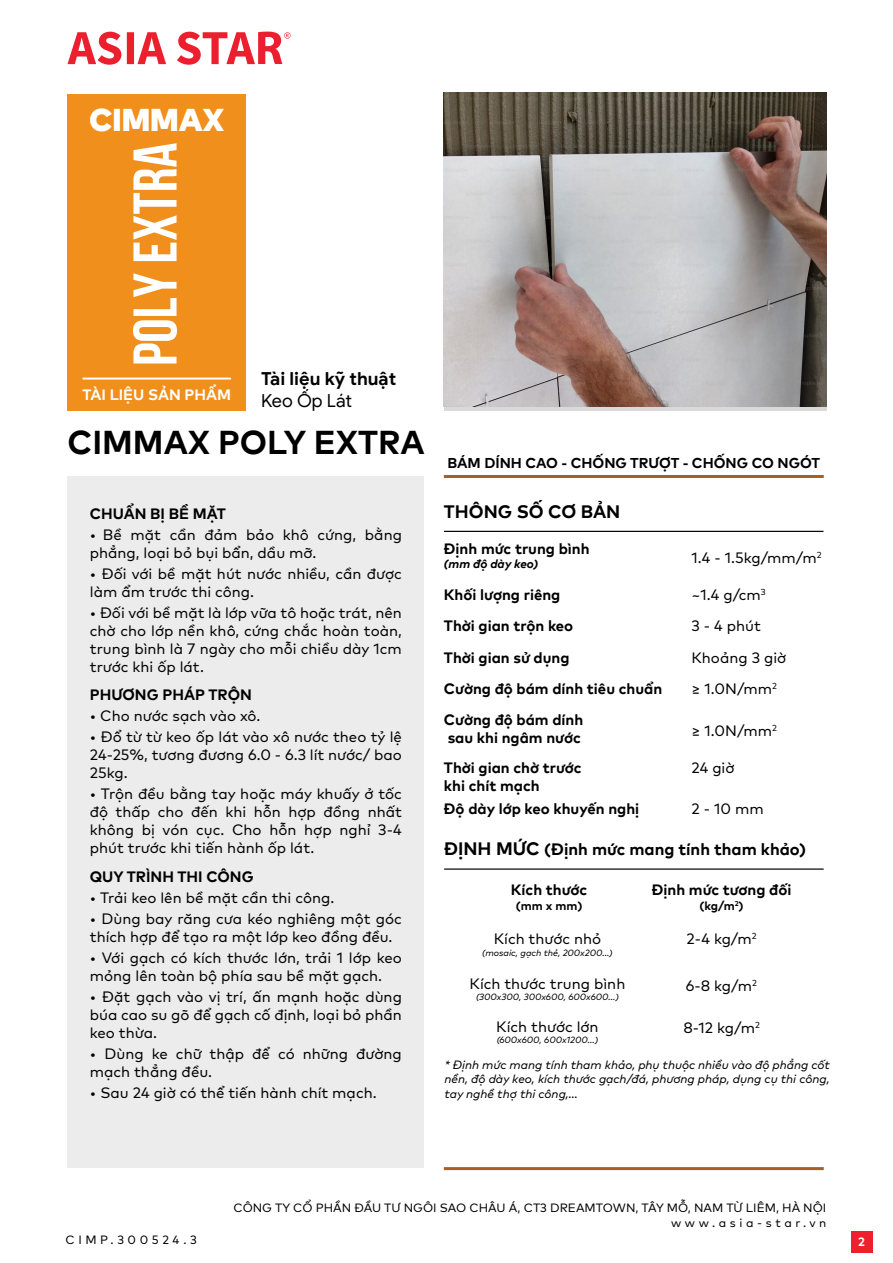
<style>
.page{position:relative;width:893px;height:1263px;background:#fff}
.page>*{position:absolute;margin:0;border:0;box-sizing:border-box;transform-origin:0 0}
.t1{font:61.5px "UTM Bebas";color:#fff}
.t2{font:33px "UAS Bold";color:#000}
.t3{font:31.5px "UAS Black";color:#fff}
.t4{font:700 18px "Google Sans";color:#000}
.t5{font:18px "UAS Bold";color:#000}
.t6{font:18px "Google Sans";color:#000}
.t7{font:16.5px "UAS Bold";color:#000}
.t8{font:15px/18px "UAS Book";color:#000}
.t9{font:15px/18px "UAS Bold";color:#000}
.t10{font:15px "UAS Bold";color:#fff}
.t11{font:14.25px "UAS Bold";color:#000}
.t12{font:italic 12px/14.4px "UAS Book";color:#000;text-align:justify}
.t13{font:12px/14.4px "UAS Book";color:#000;text-align:right}
.t14{font:12px "UAS Bold";color:#000}
.t15{font:12px "UAS Book";letter-spacing:.3em;color:#000}
.t16{font:italic 12px "UAS Bold";color:#000}
.t17{font:12px "UAS Bold";color:#fff}
.t18{font:italic 9px "UAS Book";color:#000}
.s1{font-size:18px}
</style>
<div class="page">
<div style="left:851px;top:1231px;width:21px;height:22px;background:#ee202e"></div>
<svg style="left:67px;top:32px;width:223px;height:33px"></svg>
<img style="left:444px;top:92px;width:382px;height:315px">
<div style="left:67px;top:476px;width:357px;height:692px;background:#ececec"></div>
<hr style="left:444px;top:475px;width:380px;height:3px;background:#ac5e21">
<hr style="left:444px;top:1167px;width:380px;height:3px;background:#ac5e21">
<hr style="left:444px;top:531px;width:379px;height:1px;background:#000">
<div style="left:68px;top:94px;width:178px;height:317px;background:#f08f1c"></div>
<hr style="left:82px;top:378px;width:149px;height:2px;background:#fff">
<hr style="left:444px;top:868px;width:380px;height:2px;background:#000">
<h3 class="t3" style="left:89px;top:96px;width:136px">CIMMAX</h3>
<h1 class="t1" style="left:111px;top:366px;width:225px;rotate:-90deg">POLY EXTRA</h1>
<p class="t10" style="left:82px;top:384px;width:150px">TÀI LIỆU SẢN PHẨM</p>
<p class="t4" style="left:261px;top:367px;width:137px">Tài liệu kỹ thuật</p>
<p class="t6" style="left:261px;top:389px;width:92px">Keo Ốp Lát</p>
<h2 class="t2" style="left:67px;top:417px;width:359px">CIMMAX POLY EXTRA</h2>
<p class="t9" style="left:90px;top:503px;width:138px">CHUẨN BỊ BỀ MẶT</p>
<p class="t8" style="left:90px;top:524px;width:314px">• Bề mặt cần đảm bảo khô cứng, bằng phẳng, loại bỏ bụi bẩn, dầu mỡ.</p>
<p class="t8" style="left:90px;top:563px;width:313px">• Đối với bề mặt hút nước nhiều, cần được làm ẩm trước thi công.</p>
<p class="t8" style="left:90px;top:602px;width:314px;text-align:justify">• Đối với bề mặt là lớp vữa tô hoặc trát, nên chờ cho lớp nền khô, cứng chắc hoàn toàn, trung bình là 7 ngày cho mỗi chiều dày 1cm trước khi ốp lát.</p>
<p class="t9" style="left:90px;top:685px;width:164px">PHƯƠNG PHÁP TRỘN</p>
<p class="t8" style="left:90px;top:706px;width:172px">• Cho nước sạch vào xô.</p>
<p class="t8" style="left:90px;top:727px;width:313px;text-align:justify">• Đổ từ từ keo ốp lát vào xô nước theo tỷ lệ 24-25%, tương đương 6.0 - 6.3 lít nước/ bao 25kg.</p>
<p class="t8" style="left:90px;top:784px;width:314px;text-align:justify">• Trộn đều bằng tay hoặc máy khuấy ở tốc độ thấp cho đến khi hỗn hợp đồng nhất không bị vón cục. Cho hỗn hợp nghỉ 3-4 phút trước khi tiến hành ốp lát.</p>
<p class="t9" style="left:90px;top:866px;width:165px">QUY TRÌNH THI CÔNG</p>
<p class="t8" style="left:90px;top:887px;width:246px">• Trải keo lên bề mặt cần thi công.</p>
<p class="t8" style="left:90px;top:908px;width:314px">• Dùng bay răng cưa kéo nghiêng một góc thích hợp để tạo ra một lớp keo đồng đều.</p>
<p class="t8" style="left:90px;top:947px;width:313px">• Với gạch có kích thước lớn, trải 1 lớp keo mỏng lên toàn bộ phía sau bề mặt gạch.</p>
<p class="t8" style="left:90px;top:986px;width:314px;text-align:justify">• Đặt gạch vào vị trí, ấn mạnh hoặc dùng búa cao su gõ để gạch cố định, loại bỏ phần keo thừa.</p>
<p class="t8" style="left:90px;top:1043px;width:314px">• Dùng ke chữ thập để có những đường mạch thẳng đều.</p>
<p class="t8" style="left:90px;top:1082px;width:288px">• Sau 24 giờ có thể tiến hành chít mạch.</p>
<p class="t11" style="left:447px;top:452px;width:374px">BÁM DÍNH CAO - CHỐNG TRƯỢT - CHỐNG CO NGÓT</p>
<p class="t5" style="left:444px;top:498px;width:178px">THÔNG SỐ CƠ BẢN</p>
<p class="t9" style="left:444px;top:539px;width:147px">Định mức trung bình</p>
<p class="t16" style="left:444px;top:555px;width:96px">(mm độ dày keo)</p>
<p class="t8" style="left:691px;top:548px;width:132px">1.4 - 1.5kg/mm/m<sup>2</sup></p>
<p class="t9" style="left:444px;top:584px;width:118px">Khối lượng riêng</p>
<p class="t8" style="left:691px;top:584px;width:76px">~1.4 g/cm<sup>3</sup></p>
<p class="t9" style="left:444px;top:616px;width:131px">Thời gian trộn keo</p>
<p class="t8" style="left:691px;top:616px;width:71px">3 - 4 phút</p>
<p class="t9" style="left:444px;top:647px;width:127px">Thời gian sử dụng</p>
<p class="t8" style="left:691px;top:647px;width:96px">Khoảng 3 giờ</p>
<p class="t9" style="left:444px;top:678px;width:220px">Cường độ bám dính tiêu chuẩn</p>
<p class="t8" style="left:691px;top:678px;width:87px">≥ 1.0N/mm<sup>2</sup></p>
<p class="t9" style="left:444px;top:709px;width:141px">Cường độ bám dính sau khi ngâm nước</p>
<p class="t8" style="left:691px;top:721px;width:87px">≥ 1.0N/mm<sup>2</sup></p>
<p class="t9" style="left:444px;top:757px;width:139px">Thời gian chờ trước khi chít mạch</p>
<p class="t8" style="left:691px;top:757px;width:45px">24 giờ</p>
<p class="t9" style="left:444px;top:799px;width:197px">Độ dày lớp keo khuyến nghị</p>
<p class="t8" style="left:691px;top:799px;width:74px">2 - 10 mm</p>
<p class="t7" style="left:444px;top:837px;width:363px"><span class="s1">ĐỊNH MỨC</span> (Định mức mang tính tham khảo)</p>
<p class="t9" style="left:511px;top:880px;width:78px">Kích thước</p>
<p class="t14" style="left:516px;top:896px;width:68px">(mm x mm)</p>
<p class="t9" style="left:652px;top:880px;width:141px">Định mức tương đối</p>
<p class="t14" style="left:700px;top:896px;width:46px">(kg/m<sup>2</sup>)</p>
<p class="t8" style="left:494px;top:928px;width:109px">Kích thước nhỏ</p>
<p class="t8" style="left:687px;top:928px;width:72px">2-4 kg/m<sup>2</sup></p>
<p class="t18" style="left:482px;top:946px;width:132px">(mosaic, gạch thẻ, 200x200...)</p>
<p class="t18" style="left:476px;top:990px;width:144px">(300x300, 300x600, 600x600...)</p>
<p class="t18" style="left:497px;top:1033px;width:103px">(600x600, 600x1200...)</p>
<p class="t8" style="left:470px;top:973px;width:157px">Kích thước trung bình</p>
<p class="t8" style="left:496px;top:1017px;width:104px">Kích thước lớn</p>
<p class="t8" style="left:686px;top:975px;width:73px">6-8 kg/m<sup>2</sup></p>
<p class="t8" style="left:683px;top:1017px;width:78px">8-12 kg/m<sup>2</sup></p>
<p class="t12" style="left:445px;top:1056px;width:387px">* Định mức mang tính tham khảo, phụ thuộc nhiều vào độ phẳng cốt nền, độ dày keo, kích thước gạch/đá, phương pháp, dụng cụ thi công, tay nghề thợ thi công,...</p>
<p class="t15" style="left:66px;top:1230px;width:133px">CIMP.300524.3</p>
<p class="t13" style="left:234px;top:1200px;width:594px">CÔNG TY CỔ PHẦN ĐẦU TƯ NGÔI SAO CHÂU Á, CT3 DREAMTOWN, TÂY MỖ, NAM TỪ LIÊM, HÀ NỘI www.asia-star.vn</p>
<p class="t17" style="left:858px;top:1232px;width:8px">2</p>
</div>
